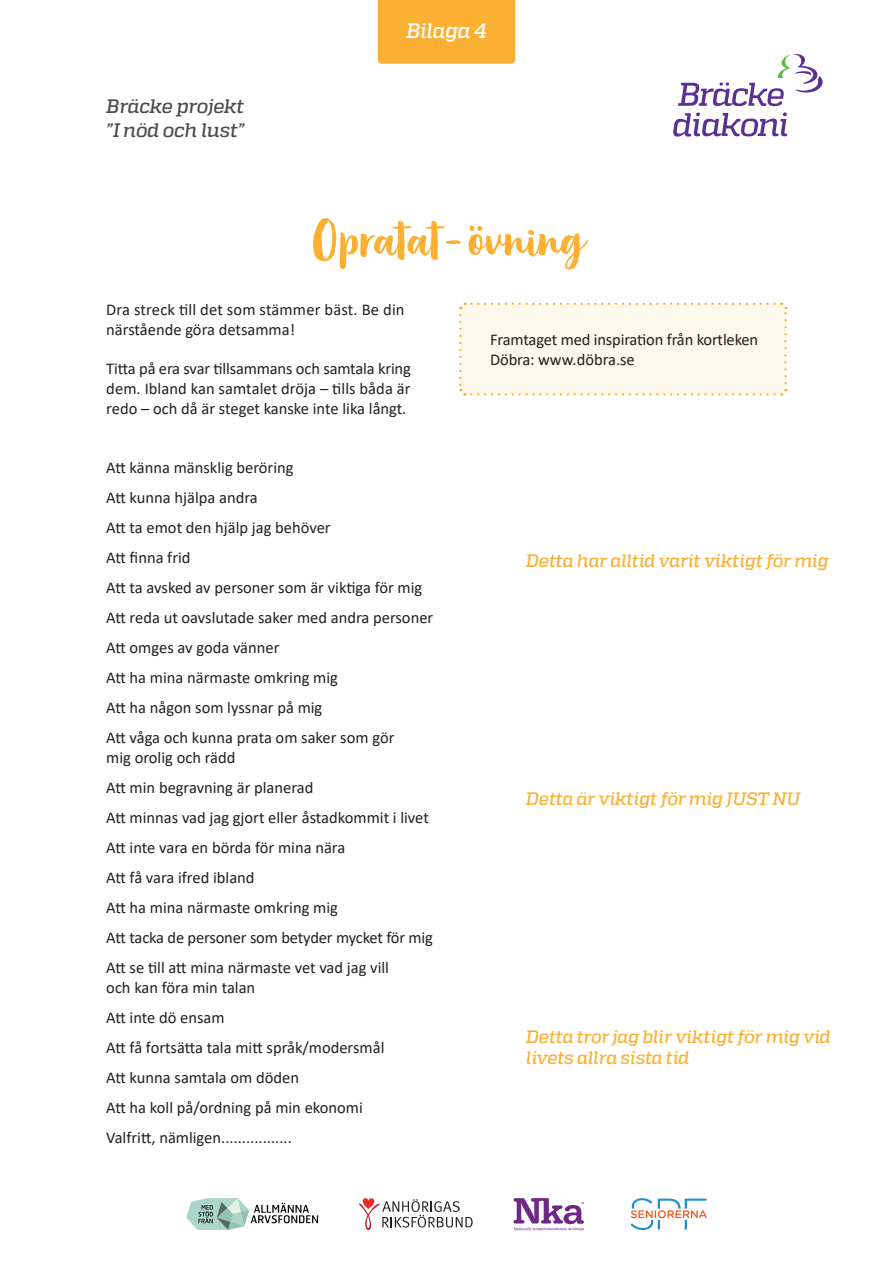
<style>
.page{position:relative;width:893px;height:1263px;background:#fff}
.page>*{position:absolute;margin:0;border:0;box-sizing:border-box;transform-origin:0 0}
.Kapitelrubrik{font:54px "Organika Script";color:#fbb033}
.Underrubrik{font:italic 500 21px "Quadon";letter-spacing:-.01em;color:#fff}
.t1{font:italic 500 19.5px/23.4px "Quadon";letter-spacing:-.01em;color:#4b4c4d}
.t2{font:italic 500 18px/21.6px "Quadon";letter-spacing:-.01em;color:#fbb033}
.t3{font:16.5px/19.8px "Calibri";color:#231f20}
</style>
<div class="page">
<svg style="left:673px;top:112px;width:114px;height:25px"></svg>
<svg style="left:678px;top:54px;width:145px;height:52px"></svg>
<svg style="left:186px;top:1198px;width:132px;height:32px"></svg>
<svg style="left:359px;top:1198px;width:114px;height:32px"></svg>
<svg style="left:513px;top:1198px;width:71px;height:33px"></svg>
<svg style="left:631px;top:1198px;width:76px;height:32px"></svg>
<div style="left:459px;top:302px;width:329px;height:94px;background:#fef7ec"></div>
<div style="left:378px;top:0;width:137px;height:64px;background:#fbb033"></div>
<p class="t1" style="left:106px;top:95px;width:140px">Bräcke projekt ”I nöd och lust”</p>
<p class="Underrubrik" style="left:406px;top:19px;width:82px">Bilaga 4</p>
<p class="Kapitelrubrik" style="left:311px;top:207px;width:273px">Opratat-övning</p>
<p class="t3" style="left:106px;top:299px;width:300px">Dra streck till det som stämmer bäst. Be din närstående göra detsamma!</p>
<p class="t3" style="left:106px;top:359px;width:306px;text-align:justify">Titta på era svar tillsammans och samtala kring dem. Ibland kan samtalet dröja – tills båda är redo – och då är steget kanske inte lika långt.</p>
<p class="t3" style="left:106px;top:458px;width:189px">Att känna mänsklig beröring</p>
<p class="t3" style="left:106px;top:482px;width:226px;line-height:30px">Att kunna hjälpa andra<br>Att ta emot den hjälp jag behöver</p>
<p class="t3" style="left:106px;top:548px;width:86px">Att finna frid</p>
<p class="t3" style="left:106px;top:578px;width:318px">Att ta avsked av personer som är viktiga för mig</p>
<p class="t3" style="left:106px;top:608px;width:328px">Att reda ut oavslutade saker med andra personer</p>
<p class="t3" style="left:106px;top:638px;width:175px">Att omges av goda vänner</p>
<p class="t3" style="left:106px;top:668px;width:233px">Att ha mina närmaste omkring mig</p>
<p class="t3" style="left:106px;top:698px;width:218px">Att ha någon som lyssnar på mig</p>
<p class="t3" style="left:106px;top:728px;width:290px">Att våga och kunna prata om saker som gör mig orolig och rädd</p>
<p class="t3" style="left:106px;top:777px;width:209px">Att min begravning är planerad</p>
<p class="t3" style="left:106px;top:807px;width:324px">Att minnas vad jag gjort eller åstadkommit i livet</p>
<p class="t3" style="left:106px;top:837px;width:240px">Att inte vara en börda för mina nära</p>
<p class="t3" style="left:106px;top:867px;width:150px">Att få vara ifred ibland</p>
<p class="t3" style="left:106px;top:897px;width:233px">Att ha mina närmaste omkring mig</p>
<p class="t3" style="left:106px;top:927px;width:328px">Att tacka de personer som betyder mycket för mig</p>
<p class="t3" style="left:106px;top:957px;width:284px">Att se till att mina närmaste vet vad jag vill</p>
<p class="t3" style="left:106px;top:977px;width:150px">och kan föra min talan</p>
<p class="t3" style="left:106px;top:1007px;width:120px">Att inte dö ensam</p>
<p class="t3" style="left:106px;top:1037px;width:280px">Att få fortsätta tala mitt språk/modersmål</p>
<p class="t3" style="left:106px;top:1067px;width:194px">Att kunna samtala om döden</p>
<p class="t3" style="left:106px;top:1097px;width:258px">Att ha koll på/ordning på min ekonomi</p>
<p class="t3" style="left:106px;top:1127px;width:187px">Valfritt, nämligen.................</p>
<p class="t3" style="left:490px;top:329px;width:269px">Framtaget med inspiration från kortleken<br>Döbra: www.döbra.se</p>
<p class="t2" style="left:526px;top:550px;width:304px">Detta har alltid varit viktigt för mig</p>
<p class="t2" style="left:526px;top:788px;width:276px">Detta är viktigt för mig JUST NU</p>
<p class="t2" style="left:526px;top:1026px;width:306px">Detta tror jag blir viktigt för mig vid livets allra sista tid</p>
</div>
